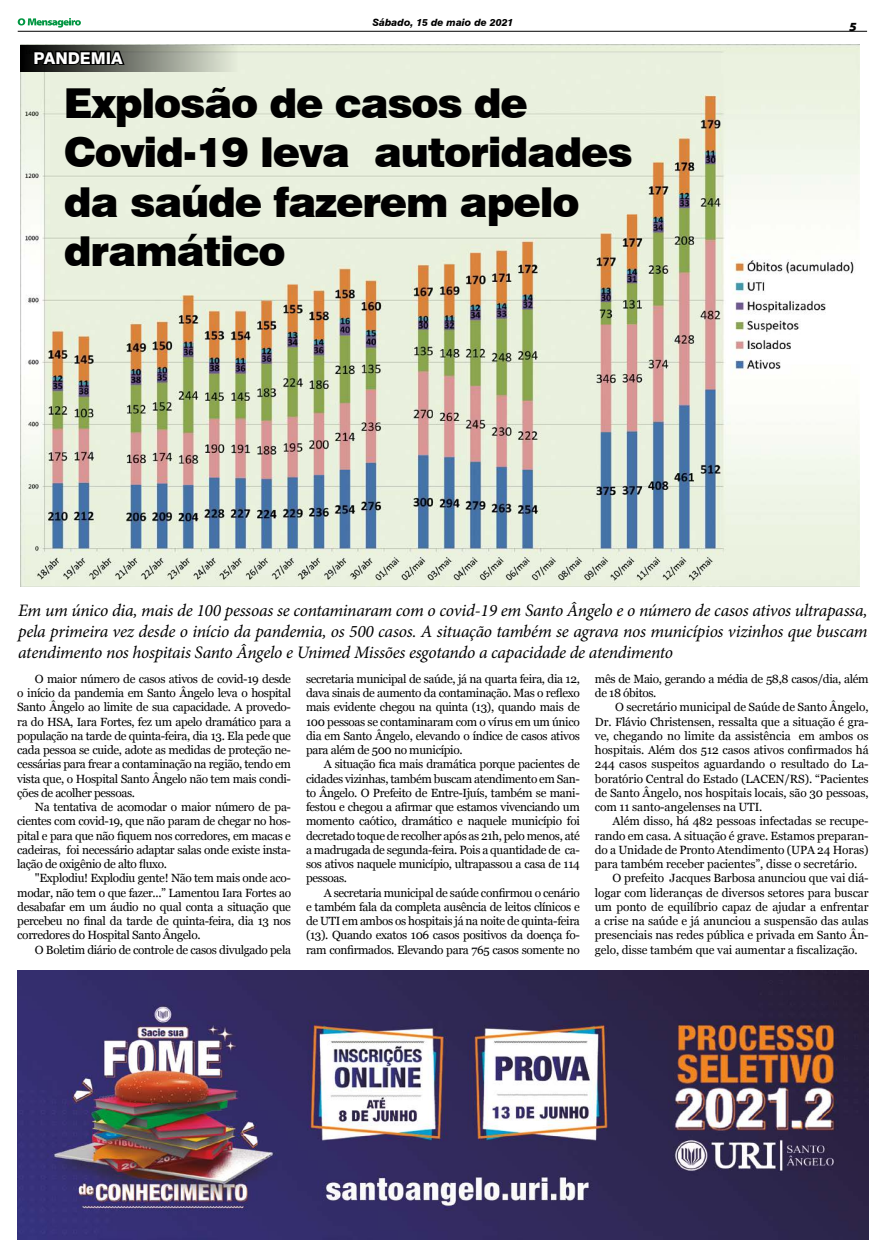
<style>
.page{position:relative;width:886px;height:1258px;background:#fff}
.page>*{position:absolute;margin:0;border:0;box-sizing:border-box;transform-origin:0 0}
.t1{font:900 41.25px/49.5px "Swiss 721 BT";letter-spacing:-.03em;color:#000}
.t2{font:italic 17.5px/21px "Minion Pro";letter-spacing:-.015em;color:#000;text-align:justify}
.t3{font:800 16.25px "Swiss 721 BT";color:#fff}
.t4{font:italic 900 semi-expanded 12.5px "Myriad Pro";color:#000}
.t5{font:11.88px/14.2px "Georgia";letter-spacing:-.01em;color:#000;text-align:justify}
.t6{font:11.88px/14.2px "Georgia";letter-spacing:-.03em;color:#000}
.t7{font:italic 800 10px "Swiss 721 BT";color:#000}
</style>
<div class="page">
<hr style="left:18px;top:31px;width:849px;height:1px;background:#000">
<svg style="left:18px;top:18px;width:63px;height:10px"></svg>
<img style="left:18px;top:970px;width:850px;height:269px">
<img style="left:20px;top:45px;width:839px;height:541px">
<svg style="left:20px;top:45px;width:218px;height:27px"></svg>
<svg style="left:32px;top:44px;width:94px;height:29px"></svg>
<h3 class="t3" style="left:34px;top:48px;width:91px">PANDEMIA</h3>
<p class="t7" style="left:372px;top:17px;width:142px">Sábado, 15 de maio de 2021</p>
<h1 class="t1" style="left:64px;top:78px;width:570px">Explosão de casos de<br>Covid-19 leva autoridades da saúde fazerem apelo dramático</h1>
<p class="t4" style="left:849px;top:18px;width:9px">5</p>
<p class="t2" style="left:18px;top:600px;width:851px">Em um único dia, mais de 100 pessoas se contaminaram com o covid-19 em Santo Ângelo e o número de casos ativos ultrapassa, pela primeira vez desde o início da pandemia, os 500 casos. A situação também se agrava nos municípios vizinhos que buscam atendimento nos hospitais Santo Ângelo e Unimed Missões esgotando a capacidade de atendimento</p>
<p class="t5" style="left:17px;top:672px;width:275px;text-indent:18px">O maior número de casos ativos de covid-19 desde o início da pandemia em Santo Ângelo leva o hospital Santo Ângelo ao limite de sua capacidade. A provedo&shy;ra do HSA, Iara Fortes, fez um apelo dramático para a população na tarde de quinta-feira, dia 13. Ela pede que cada pessoa se cuide, adote as medidas de proteção ne&shy;cessárias para frear a contaminação na região, tendo em vista que, o Hospital Santo Ângelo não tem mais condi&shy;ções de acolher pessoas.</p>
<p class="t5" style="left:17px;top:800px;width:275px;text-indent:18px">Na tentativa de acomodar o maior número de pa&shy;cientes com covid-19, que não param de chegar no hos&shy;pital e para que não fiquem nos corredores, em macas e cadeiras, foi necessário adaptar salas onde existe insta&shy;lação de oxigênio de alto fluxo.</p>
<p class="t5" style="left:17px;top:871px;width:275px;text-indent:18px">"Explodiu! Explodiu gente! Não tem mais onde aco&shy;modar, não tem o que fazer...” Lamentou Iara Fortes ao desabafar em um áudio no qual conta a situação que percebeu no final da tarde de quinta-feira, dia 13 nos corredores do Hospital Santo Ângelo.</p>
<p class="t6" style="left:35px;top:943px;width:257px">O Boletim diário de controle de casos divulgado pela</p>
<p class="t5" style="left:306px;top:672px;width:275px">secretaria municipal de saúde, já na quarta feira, dia 12, dava sinais de aumento da contaminação. Mas o reflexo mais evidente chegou na quinta (13), quando mais de 100 pessoas se contaminaram com o vírus em um único dia em Santo Ângelo, elevando o índice de casos ativos para além de 500 no município.</p>
<p class="t5" style="left:306px;top:757px;width:275px;text-indent:18px">A situação fica mais dramática porque pacientes de cidades vizinhas, também buscam atendimento em San&shy;to Ângelo. O Prefeito de Entre-Ijuís, também se mani&shy;festou e chegou a afirmar que estamos vivenciando um momento caótico, dramático e naquele município foi decretado toque de recolher após as 21h, pelo menos, até a madrugada de segunda-feira. Pois a quantidade de ca&shy;sos ativos naquele município, ultrapassou a casa de 114 pessoas.</p>
<p class="t5" style="left:306px;top:886px;width:275px;text-indent:18px">A secretaria municipal de saúde confirmou o cenário e também fala da completa ausência de leitos clínicos e de UTI em ambos os hospitais já na noite de quinta-feira (13). Quando exatos 106 casos positivos da doença fo&shy;ram confirmados. Elevando para 765 casos somente no</p>
<p class="t6" style="left:595px;top:672px;width:275px">mês de Maio, gerando a média de 58,8 casos/dia, além de 18 óbitos.</p>
<p class="t5" style="left:595px;top:700px;width:275px;text-indent:20px">O secretário municipal de Saúde de Santo Ângelo, Dr. Flávio Christensen, ressalta que a situação é gra&shy;ve, chegando no limite da assistência em ambos os hospitais. Além dos 512 casos ativos confirmados há 244 casos suspeitos aguardando o resultado do La&shy;boratório Central do Estado (LACEN/RS). “Pacientes de Santo Ângelo, nos hospitais locais, são 30 pessoas, com 11 santo-angelenses na UTI.</p>
<p class="t5" style="left:613px;top:814px;width:257px">Além disso, há 482 pessoas infectadas se recupe-</p>
<p class="t5" style="left:595px;top:829px;width:275px">rando em casa. A situação é grave. Estamos preparan-</p>
<p class="t5" style="left:595px;top:843px;width:275px">do a Unidade de Pronto Atendimento (UPA 24 Horas)</p>
<p class="t5" style="left:595px;top:857px;width:264px">para também receber pacientes”, disse o secretário.</p>
<p class="t5" style="left:613px;top:871px;width:257px">O prefeito Jacques Barbosa anunciou que vai diá-</p>
<p class="t5" style="left:595px;top:886px;width:275px">logar com lideranças de diversos setores para buscar</p>
<p class="t5" style="left:595px;top:900px;width:275px">um ponto de equilíbrio capaz de ajudar a enfrentar</p>
<p class="t5" style="left:595px;top:914px;width:275px">a crise na saúde e já anunciou a suspensão das aulas</p>
<p class="t5" style="left:595px;top:928px;width:275px">presenciais nas redes pública e privada em Santo Ân-</p>
<p class="t5" style="left:595px;top:943px;width:264px">gelo, disse também que vai aumentar a fiscalização.</p>
</div>
